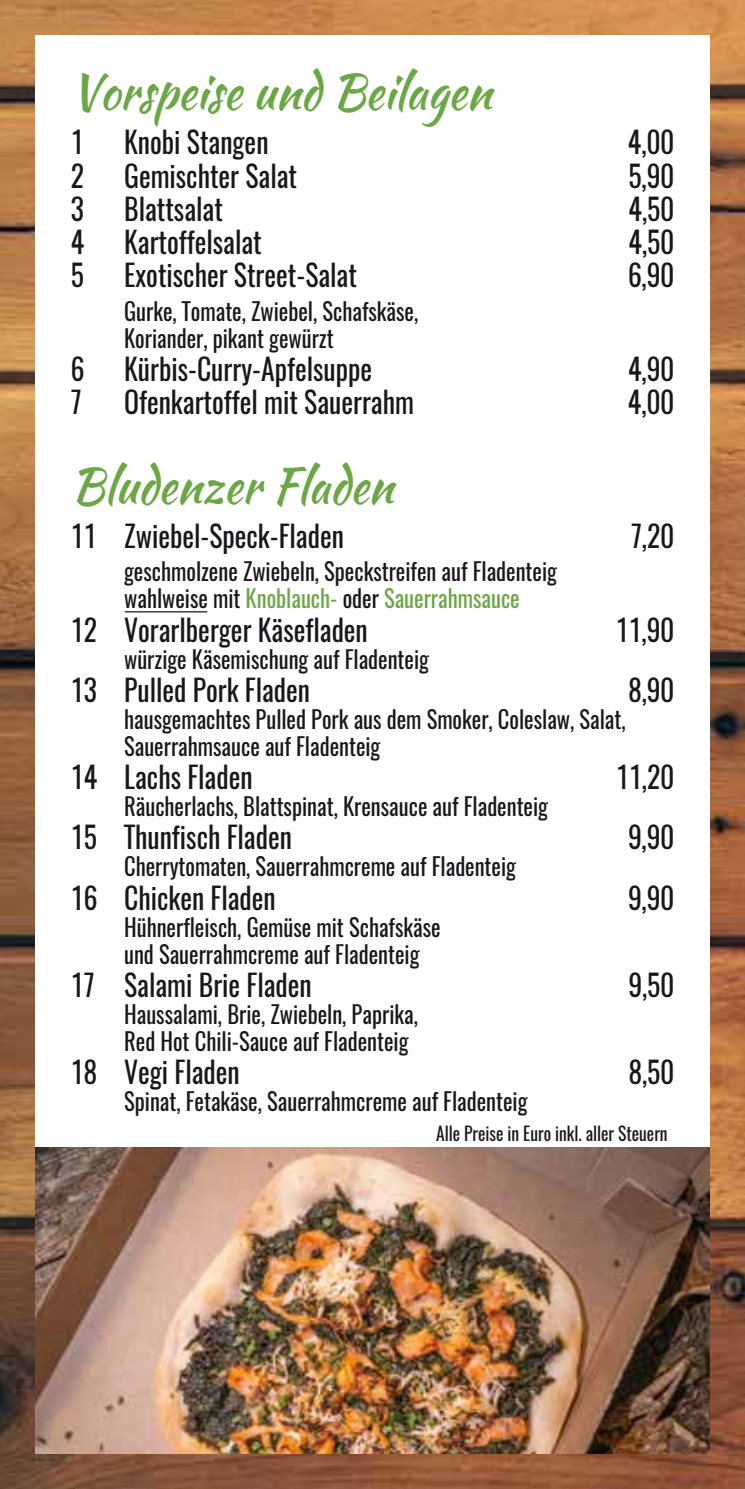
<style>
.page{position:relative;width:745px;height:1489px;background:#fff}
.page>*{position:absolute;margin:0;border:0;box-sizing:border-box;transform-origin:0 0}
.t1{font:49px "Kaushan Script";color:#6ba745;scale:.94 1}
.t2{font:29.5px "Oswald";color:#1a171c;scale:.94 1}
.t3{font:24px/27px "Oswald";color:#1a171c;scale:.94 1}
.t4{font:18.5px "Oswald";color:#1a171c;scale:.94 1}
.s1{color:#6ba745}
</style>
<div class="page">
<img style="left:0;top:0;width:744px;height:1488px">
<div style="left:35px;top:35px;width:674px;height:1418px;background:#fff"></div>
<hr style="left:125px;top:611px;width:82px;height:1px;background:#1a171c">
<img style="left:35px;top:1147px;width:674px;height:306px">
<h1 class="t1" style="left:71px;top:56px;width:449px">Vorspeise und Beilagen</h1>
<p class="t2" style="left:71px;top:122px;width:15px">1</p>
<p class="t2" style="left:124px;top:122px;width:155px">Knobi Stangen</p>
<p class="t2" style="left:627px;top:122px;width:50px">4,00</p>
<p class="t2" style="left:71px;top:155px;width:16px">2</p>
<p class="t2" style="left:124px;top:155px;width:185px">Gemischter Salat</p>
<p class="t2" style="left:628px;top:155px;width:50px">5,90</p>
<p class="t2" style="left:71px;top:188px;width:15px">3</p>
<p class="t2" style="left:124px;top:188px;width:106px">Blattsalat</p>
<p class="t2" style="left:628px;top:188px;width:50px">4,50</p>
<p class="t2" style="left:71px;top:222px;width:16px">4</p>
<p class="t2" style="left:124px;top:222px;width:148px">Kartoffelsalat</p>
<p class="t2" style="left:628px;top:222px;width:50px">4,50</p>
<p class="t2" style="left:71px;top:255px;width:16px">5</p>
<p class="t2" style="left:124px;top:255px;width:249px">Exotischer Street-Salat</p>
<p class="t2" style="left:627px;top:255px;width:50px">6,90</p>
<p class="t3" style="left:124px;top:297px;width:314px">Gurke, Tomate, Zwiebel, Schafskäse,<br>Koriander, pikant gewürzt</p>
<p class="t2" style="left:71px;top:348px;width:16px">6</p>
<p class="t2" style="left:124px;top:348px;width:265px">Kürbis-Curry-Apfelsuppe</p>
<p class="t2" style="left:627px;top:348px;width:50px">4,90</p>
<p class="t2" style="left:71px;top:382px;width:13px">7</p>
<p class="t2" style="left:124px;top:382px;width:309px">Ofenkartoffel mit Sauerrahm</p>
<p class="t2" style="left:627px;top:382px;width:50px">4,00</p>
<h1 class="t1" style="left:71px;top:450px;width:344px">Bludenzer Fladen</h1>
<p class="t2" style="left:71px;top:515px;width:292px">11 Zwiebel-Speck-Fladen</p>
<p class="t2" style="left:631px;top:515px;width:47px">7,20</p>
<p class="t3" style="left:124px;top:558px;width:461px">geschmolzene Zwiebeln, Speckstreifen auf Fladenteig wahlweise mit <span class="s1">Knoblauch-</span> oder <span class="s1">Sauerrahmsauce</span></p>
<p class="t2" style="left:71px;top:609px;width:317px">12 Vorarlberger Käsefladen</p>
<p class="t2" style="left:615px;top:609px;width:63px">11,90</p>
<p class="t3" style="left:124px;top:645px;width:325px">würzige Käsemischung auf Fladenteig</p>
<p class="t2" style="left:71px;top:669px;width:256px">13 Pulled Pork Fladen</p>
<p class="t2" style="left:628px;top:669px;width:50px">8,90</p>
<p class="t3" style="left:124px;top:705px;width:534px">hausgemachtes Pulled Pork aus dem Smoker, Coleslaw, Salat,<br>Sauerrahmsauce auf Fladenteig</p>
<p class="t2" style="left:71px;top:756px;width:195px">14 Lachs Fladen</p>
<p class="t2" style="left:615px;top:756px;width:63px">11,20</p>
<p class="t3" style="left:124px;top:793px;width:452px">Räucherlachs, Blattspinat, Krensauce auf Fladenteig</p>
<p class="t2" style="left:71px;top:817px;width:236px">15 Thunfisch Fladen</p>
<p class="t2" style="left:627px;top:817px;width:50px">9,90</p>
<p class="t3" style="left:124px;top:853px;width:418px">Cherrytomaten, Sauerrahmcreme auf Fladenteig</p>
<p class="t2" style="left:71px;top:877px;width:219px">16 Chicken Fladen</p>
<p class="t2" style="left:627px;top:877px;width:50px">9,90</p>
<p class="t3" style="left:124px;top:913px;width:338px">Hühnerfleisch, Gemüse mit Schafskäse und Sauerrahmcreme auf Fladenteig</p>
<p class="t2" style="left:71px;top:964px;width:257px">17 Salami Brie Fladen</p>
<p class="t2" style="left:628px;top:964px;width:50px">9,50</p>
<p class="t3" style="left:124px;top:1000px;width:314px">Haussalami, Brie, Zwiebeln, Paprika,<br>Red Hot Chili-Sauce auf Fladenteig</p>
<p class="t2" style="left:71px;top:1051px;width:181px">18 Vegi Fladen</p>
<p class="t2" style="left:628px;top:1051px;width:50px">8,50</p>
<p class="t3" style="left:124px;top:1088px;width:430px">Spinat, Fetakäse, Sauerrahmcreme auf Fladenteig</p>
<p class="t4" style="left:436px;top:1120px;width:248px">Alle Preise in Euro inkl. aller Steuern</p>
</div>
